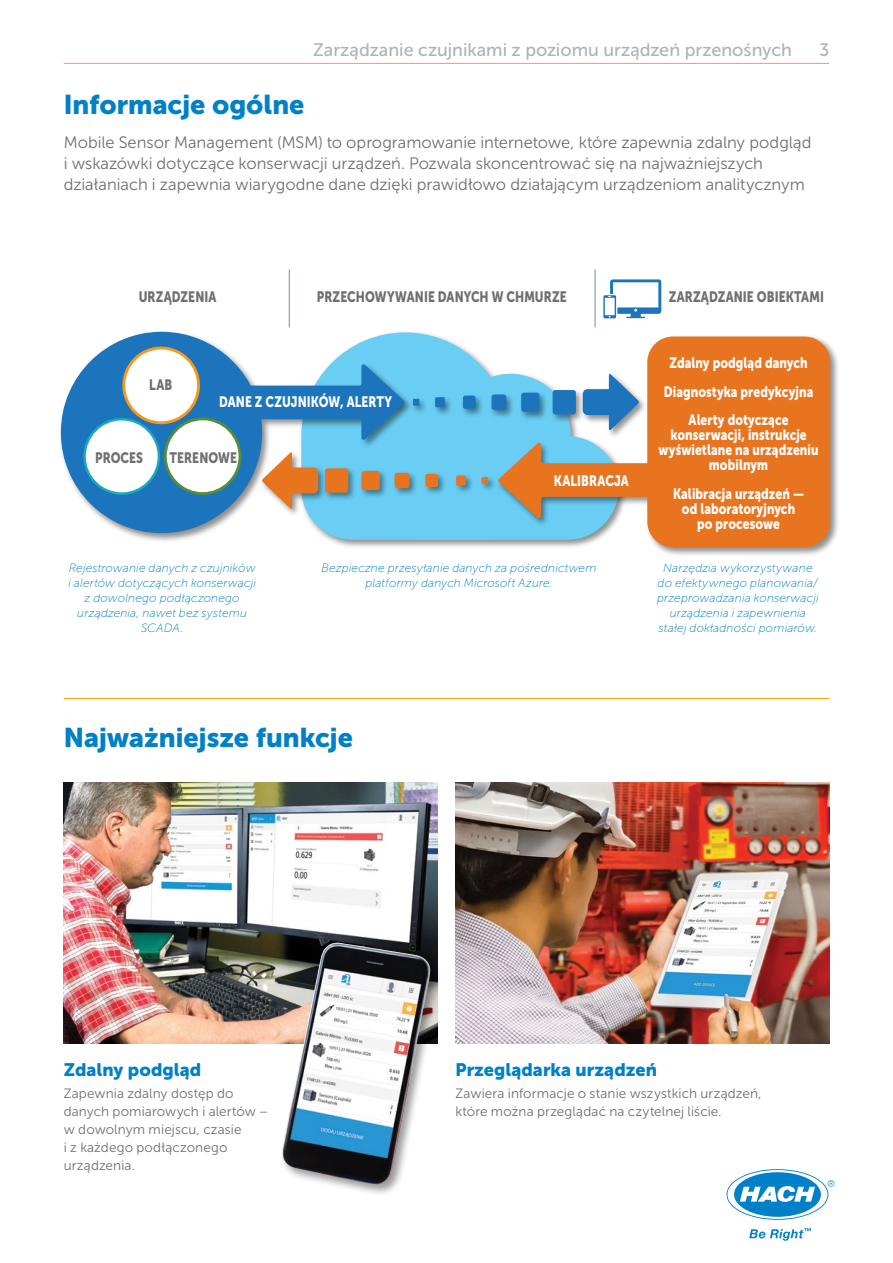
<style>
.page{position:relative;width:893px;height:1263px;background:#fff}
.page>*{position:absolute;margin:0;border:0;box-sizing:border-box;transform-origin:0 0}
.t1{font:27px "Museo Sans Cyrl 900";color:#0080c8}
.t2{font:18px "Museo Sans Cyrl 500";color:#b1b2b3}
.t3{font:18px "Museo Sans Cyrl 900";color:#0080c8}
.t4{font:16.5px/21px "Museo Sans Cyrl 300";color:#6f6f6e}
.t5{font:15px/15px "Museo Sans Cyrl 900";letter-spacing:.01em;color:#fff;text-align:center;scale:.8 1}
.t6{font:15px "Museo Sans Cyrl 900";letter-spacing:.01em;color:#6f6f6e;scale:.8 1}
.t7{font:13.5px/18px "Museo Sans Cyrl 300";letter-spacing:.01em;color:#6f6f6e}
.t8{font:italic 12px/15px "Museo Sans Cyrl 100";letter-spacing:.01em;color:#0080c8;text-align:center}
</style>
<div class="page">
<svg style="left:727px;top:1170px;width:107px;height:49px"></svg>
<svg style="left:749px;top:1228px;width:62px;height:13px"></svg>
<svg style="left:415px;top:332px;width:79px;height:208px;fill:#6acef4"></svg>
<img style="left:415px;top:369px;width:79px;height:72px">
<div style="left:492px;top:394px;width:14px;height:16px;background:#1c75bc;border-radius:3px"></div>
<div style="left:463px;top:396px;width:13px;height:13px;background:#1c75bc;border-radius:2px"></div>
<div style="left:435px;top:397px;width:10px;height:10px;background:#1c75bc"></div>
<div style="left:413px;top:399px;width:6px;height:7px;background:#1c75bc"></div>
<img style="left:60px;top:327px;width:355px;height:217px">
<div style="left:61px;top:332px;width:201px;height:201px;background:#1c75bc;border-radius:50%"></div>
<img style="left:257px;top:448px;width:237px;height:72px">
<div style="left:395px;top:473px;width:14px;height:15px;background:#e9741f;border-radius:3px"></div>
<div style="left:425px;top:474px;width:13px;height:13px;background:#e9741f;border-radius:2px"></div>
<div style="left:456px;top:475px;width:10px;height:10px;background:#e9741f"></div>
<div style="left:482px;top:477px;width:6px;height:7px;background:#e9741f"></div>
<svg style="left:83px;top:347px;width:322px;height:163px"></svg>
<hr style="left:289px;top:269px;width:1px;height:58px;background:#6b8e99">
<hr style="left:607px;top:269px;width:1px;height:58px;background:#6b8e99">
<img style="left:494px;top:336px;width:344px;height:219px">
<div style="left:647px;top:337px;width:183px;height:210px;background:#e9741f;border-radius:26px"></div>
<svg style="left:498px;top:442px;width:150px;height:77px;background:#b5a48b"></svg>
<svg style="left:603px;top:279px;width:59px;height:39px"></svg>
<hr style="left:595px;top:269px;width:1px;height:58px;background:#6b8e99">
<img style="left:64px;top:782px;width:374px;height:262px">
<img style="left:455px;top:782px;width:375px;height:262px">
<div style="left:279px;top:940px;width:163px;height:256px;background:#000;opacity:.4"></div>
<img style="left:301px;top:943px;width:35px;height:112px">
<hr style="left:64px;top:698px;width:765px;height:1px;background:#f8ab0b">
<hr style="left:64px;top:63px;width:765px;height:1px;background:#f8ab0b">
<h2 class="t2" style="left:313px;top:40px;width:480px">Zarządzanie czujnikami z poziomu urządzeń przenośnych</h2>
<h2 class="t2" style="left:819px;top:40px;width:12px">3</h2>
<h1 class="t1" style="left:64px;top:89px;width:242px">Informacje ogólne</h1>
<p class="t4" style="left:64px;top:132px;width:749px">Mobile Sensor Management (MSM) to oprogramowanie internetowe, które zapewnia zdalny podgląd i wskazówki dotyczące konserwacji urządzeń. Pozwala skoncentrować się na najważniejszych działaniach i zapewnia wiarygodne dane dzięki prawidłowo działającym urządzeniom analitycznym</p>
<p class="t6" style="left:139px;top:289px;width:99px">URZĄDZENIA</p>
<p class="t6" style="left:317px;top:289px;width:314px">PRZECHOWYWANIE DANYCH W CHMURZE</p>
<p class="t6" style="left:669px;top:289px;width:195px">ZARZĄDZANIE OBIEKTAMI</p>
<p class="t6" style="left:149px;top:376px;width:30px">LAB</p>
<p class="t5" style="left:219px;top:394px;width:218px">DANE Z CZUJNIKÓW, ALERTY</p>
<p class="t6" style="left:95px;top:449px;width:61px">PROCES</p>
<p class="t6" style="left:170px;top:449px;width:86px">TERENOWE</p>
<p class="t5" style="left:554px;top:473px;width:95px">KALIBRACJA</p>
<p class="t5" style="left:664px;top:348px;width:188px;line-height:28.5px">Zdalny podgląd danych<br>Diagnostyka predykcyjna<br>Alerty dotyczące</p>
<p class="t5" style="left:658px;top:427px;width:202px">konserwacji, instrukcje wyświetlane na urządzeniu mobilnym</p>
<p class="t5" style="left:673px;top:486px;width:165px">Kalibracja urządzeń — od laboratoryjnych po procesowe</p>
<p class="t8" style="left:68px;top:560px;width:189px">Rejestrowanie danych z czujników i alertów dotyczących konserwacji z dowolnego podłączonego urządzenia, nawet bez systemu<br>SCADA.</p>
<p class="t8" style="left:322px;top:560px;width:276px">Bezpieczne przesyłanie danych za pośrednictwem platformy danych Microsoft Azure.</p>
<p class="t8" style="left:657px;top:560px;width:163px">Narzędzia wykorzystywane do efektywnego planowania/ przeprowadzania konserwacji urządzenia i zapewnienia stałej dokładności pomiarów.</p>
<h1 class="t1" style="left:64px;top:722px;width:291px">Najważniejsze funkcje</h1>
<h2 class="t3" style="left:64px;top:1059px;width:139px">Zdalny podgląd</h2>
<p class="t7" style="left:64px;top:1084px;width:206px">Zapewnia zdalny dostęp do danych pomiarowych i alertów – w dowolnym miejscu, czasie<br>i z każdego podłączonego urządzenia.</p>
<h2 class="t3" style="left:455px;top:1059px;width:203px">Przeglądarka urządzeń</h2>
<p class="t7" style="left:455px;top:1085px;width:308px">Zawiera informacje o stanie wszystkich urządzeń, które można przeglądać na czytelnej liście.</p>
</div>
